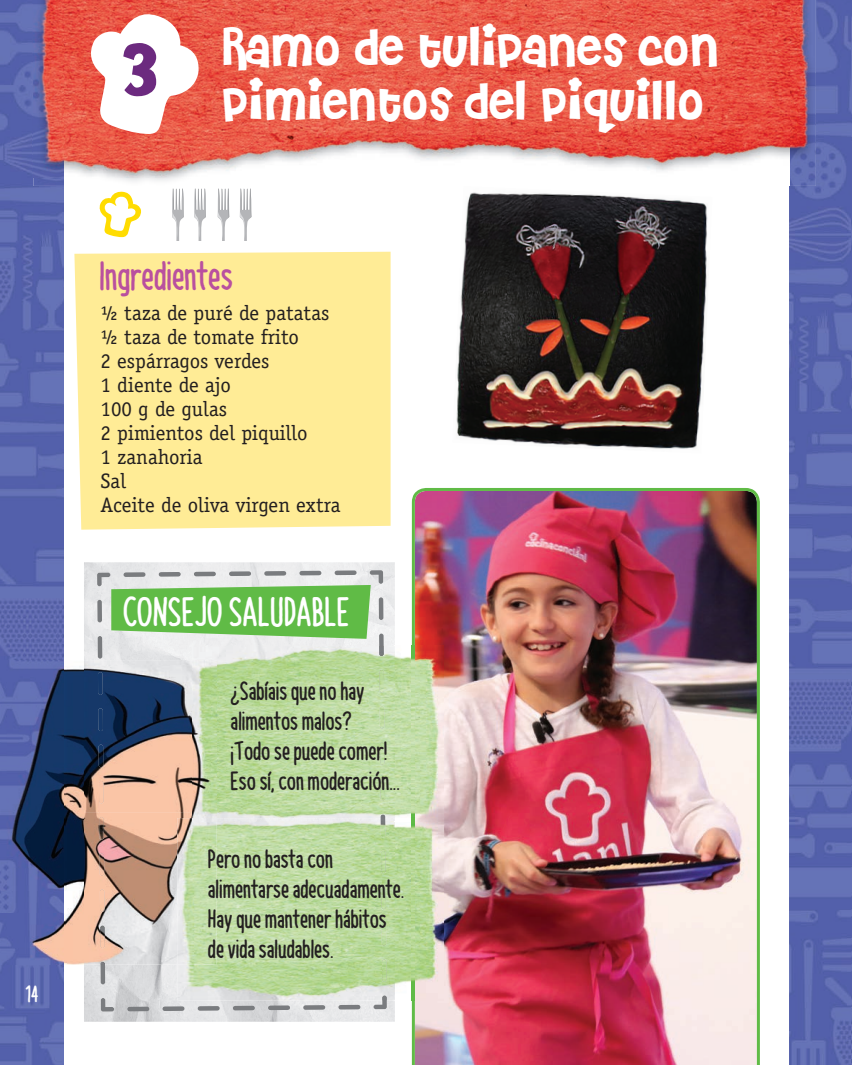
<style>
.page{position:relative;width:852px;height:1065px;background:#fff}
.page>*{position:absolute;margin:0;border:0;box-sizing:border-box;transform-origin:0 0}
.t1{font:72px "Claning";color:#6c2a7f}
.t2{font:45px/54px "Claning";color:#fff}
.t3{font:42px "NAL Hand";color:#fff}
.t4{font:42px "NAL Hand";color:#b9509f}
.t5{font:27px/30px "NAL Hand";color:#231f20}
.t6{font:24px "NAL Hand";color:#fff}
.t7{font:21px/24px "Officina Serif";color:#231f20}
</style>
<div class="page">
<img style="left:0;top:0;width:852px;height:1064px">
<div style="left:64px;top:0;width:725px;height:1064px;background:#fff"></div>
<img style="left:412px;top:488px;width:348px;height:576px">
<img style="left:84px;top:562px;width:311px;height:459px">
<svg style="left:125px;top:1011px;width:246px;height:2px"></svg>
<svg style="left:112px;top:568px;width:247px;height:2px"></svg>
<svg style="left:97px;top:570px;width:290px;height:441px;fill:#e7e8e9"></svg>
<img style="left:177px;top:821px;width:266px;height:179px">
<svg style="left:382px;top:995px;width:5px;height:5px"></svg>
<svg style="left:111px;top:585px;width:260px;height:53px;background:#6fc059"></svg>
<img style="left:456px;top:192px;width:252px;height:257px">
<img style="left:192px;top:646px;width:251px;height:172px">
<img style="left:217px;top:818px;width:195px;height:3px">
<img style="left:415px;top:818px;width:28px;height:3px">
<svg style="left:379px;top:597px;width:7px;height:384px;background:#bad2a3"></svg>
<img style="left:0;top:660px;width:192px;height:304px">
<img style="left:98px;top:672px;width:7px;height:292px">
<img style="left:177px;top:818px;width:40px;height:146px">
<img style="left:192px;top:660px;width:25px;height:161px">
<img style="left:33px;top:0;width:781px;height:177px">
<div style="left:74px;top:252px;width:316px;height:277px;background:#ffec96"></div>
<svg style="left:87px;top:10px;width:112px;height:124px"></svg>
<svg style="left:99px;top:191px;width:42px;height:46px"></svg>
<svg style="left:172px;top:189px;width:34px;height:51px"></svg>
<svg style="left:217px;top:189px;width:35px;height:51px"></svg>
<p class="t6" style="left:26px;top:980px;width:14px">14</p>
<h1 class="t1" style="left:120px;top:23px;width:37px">3</h1>
<h2 class="t2" style="left:219px;top:23px;width:499px">Ramo de tulipanes con pimientos del piquillo</h2>
<h3 class="t4" style="left:101px;top:251px;width:135px">Ingredientes</h3>
<p class="t7" style="left:101px;top:300px;width:242px">½ taza de puré de patatas ½ taza de tomate frito<br>2 espárragos verdes<br>1 diente de ajo<br>100 g de gulas<br>2 pimientos del piquillo<br>1 zanahoria<br>Sal<br>Aceite de oliva virgen extra</p>
<h3 class="t3" style="left:124px;top:587px;width:228px">CONSEJO SALUDABLE</h3>
<p class="t5" style="left:231px;top:675px;width:171px">¿Sabíais que no hay alimentos malos?<br>¡Todo se puede comer!<br>Eso sí, con moderación...</p>
<p class="t5" style="left:209px;top:843px;width:198px">Pero no basta con alimentarse adecuadamente.<br>Hay que mantener hábitos de vida saludables.</p>
</div>
